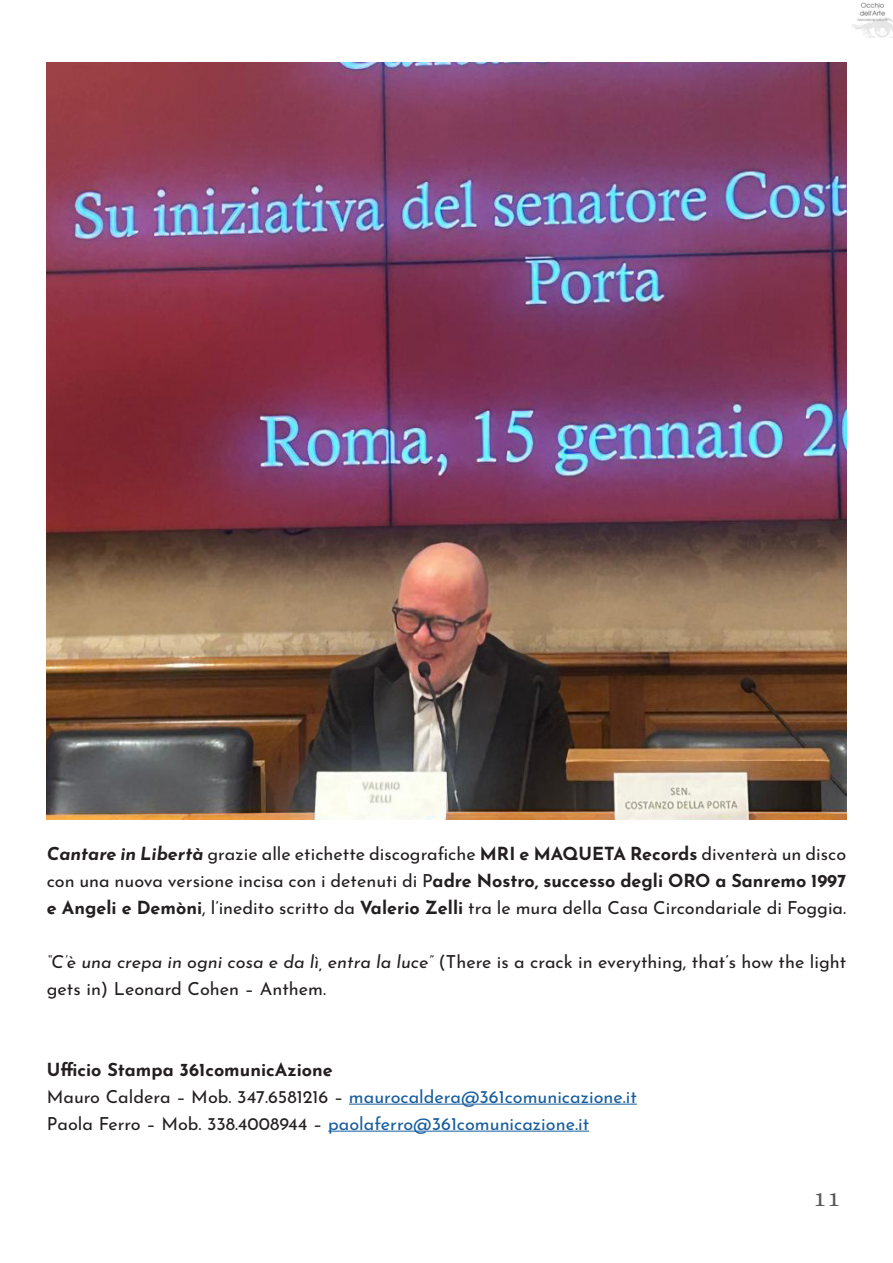
<style>
.page{position:relative;width:893px;height:1263px;background:#fff}
.page>*{position:absolute;margin:0;border:0;box-sizing:border-box;transform-origin:0 0}
.t1{font:28.5px "Minion Pro";color:#57585a}
.t2{font:18px/27px "Josefin Sans";color:#231f20;text-align:justify}
.t3{font:18px/27px "Josefin Sans";color:#175d9e}
.s1{font-weight:700;font-style:italic}
.s2{font-weight:700}
.s3{font-style:italic}
.s4{font-weight:700;color:#231f20}
.s5{color:#231f20}
</style>
<div class="page">
<img style="left:47px;top:62px;width:799px;height:757px">
<img style="left:852px;top:2px;width:41px;height:36px">
<hr style="left:349px;top:1104px;width:288px;height:1px;background:#175d9e">
<hr style="left:328px;top:1131px;width:261px;height:1px;background:#175d9e">
<p class="t2" style="left:47px;top:838px;width:801px"><span class="s1">Cantare in Libertà</span> grazie alle etichette discografiche <span class="s2">MRI e MAQUETA Records</span> diventerà un disco con una nuova versione incisa con i detenuti di P<span class="s2">adre Nostro, successo degli ORO a Sanremo 1997 e Angeli e Demòni</span>, l’inedito scritto da <span class="s2">Valerio Zelli</span> tra le mura della Casa Circondariale di Foggia.</p>
<p class="t2" style="left:47px;top:949px;width:801px"><span class="s3">“C’è una crepa in ogni cosa e da lì, entra la luce”</span> (There is a crack in everything, that’s how the light gets in) Leonard Cohen – Anthem.</p>
<p class="t3" style="left:47px;top:1057px;width:592px"><span class="s4">Ufficio Stampa 361comunicAzione<br></span><span class="s5">Mauro Caldera – Mob. 347.6581216 –</span> maurocaldera@361comunicazione.it<br><span class="s5">Paola Ferro – Mob. 338.4008944 –</span> paolaferro@361comunicazione.it</p>
<h1 class="t1" style="left:813px;top:1186px;width:29px">11</h1>
</div>
